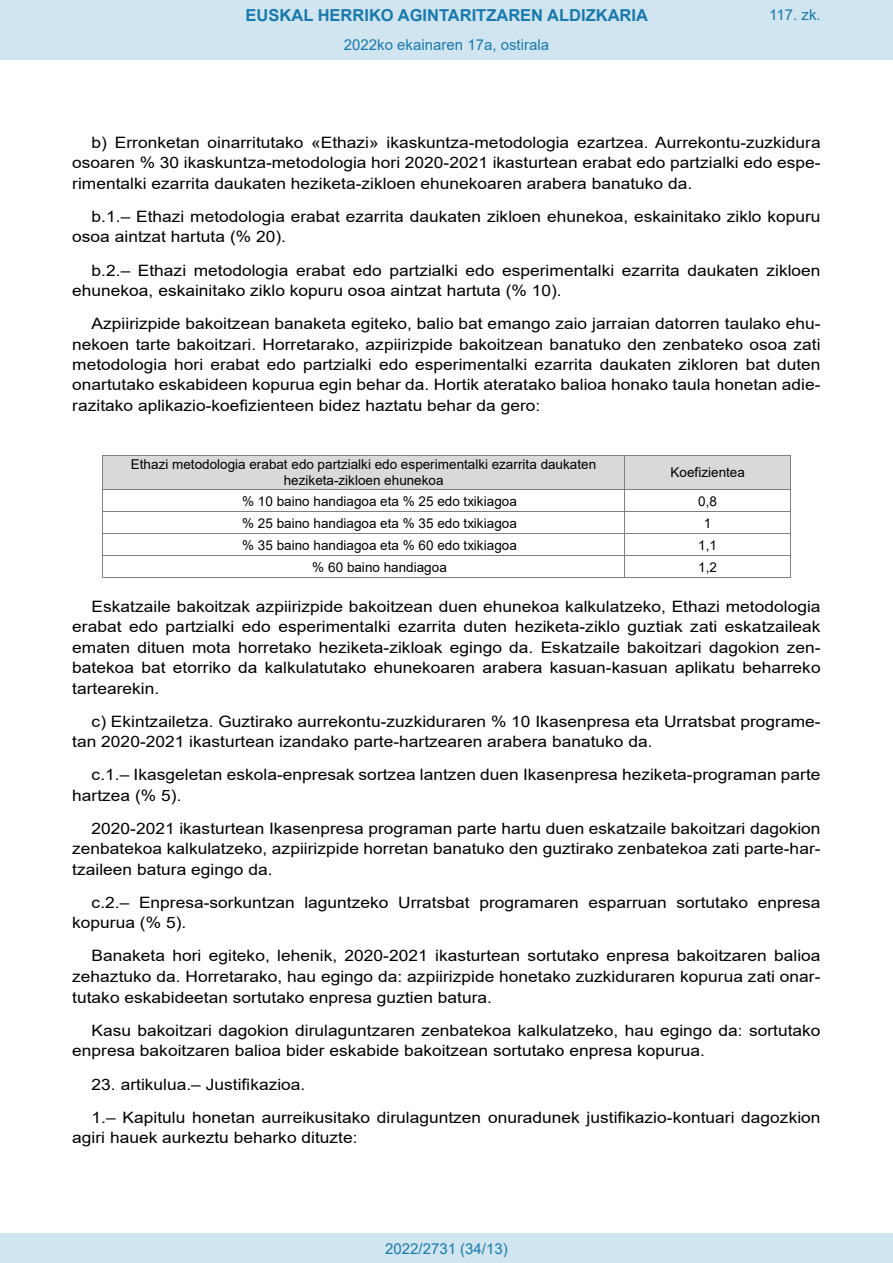
<style>
.page{position:relative;width:893px;height:1263px;background:#fff}
.page>*{position:absolute;margin:0;border:0;box-sizing:border-box;transform-origin:0 0}
.t1{font:700 16.5px "Arial";color:#1879ad}
.BOPVDetalle{font:15.6px/20.4px "Arial";color:#000;scale:1.11 1}
.Paginacion_Centro{font:15px "Arial";color:#1879ad}
.t2{font:13.5px/15.6px "Arial";letter-spacing:.005em;color:#000;text-align:center}
</style>
<div class="page">
<div style="left:0;top:0;width:893px;height:60px;background:#d0e5f0"></div>
<div style="left:0;top:1233px;width:893px;height:30px;background:#d0e5f0"></div>
<div style="left:103px;top:455px;width:521px;height:34px;background:#d9d9d9"></div>
<div style="left:625px;top:455px;width:165px;height:34px;background:#d9d9d9"></div>
<hr style="left:103px;top:455px;width:521px;height:1px;background:#808080">
<hr style="left:625px;top:455px;width:165px;height:1px;background:#808080">
<hr style="left:102px;top:455px;width:1px;height:34px;background:#808080">
<hr style="left:624px;top:455px;width:1px;height:34px;background:#808080">
<hr style="left:790px;top:455px;width:1px;height:34px;background:#808080">
<hr style="left:103px;top:489px;width:521px;height:1px;background:#808080">
<hr style="left:625px;top:489px;width:165px;height:1px;background:#808080">
<hr style="left:103px;top:511px;width:521px;height:1px;background:#808080">
<hr style="left:625px;top:511px;width:165px;height:1px;background:#808080">
<hr style="left:103px;top:533px;width:521px;height:1px;background:#808080">
<hr style="left:625px;top:533px;width:165px;height:1px;background:#808080">
<hr style="left:103px;top:555px;width:521px;height:1px;background:#808080">
<hr style="left:625px;top:555px;width:165px;height:1px;background:#808080">
<svg style="left:102px;top:489px;width:1px;height:89px"></svg>
<hr style="left:103px;top:577px;width:521px;height:1px;background:#808080">
<svg style="left:624px;top:489px;width:1px;height:89px"></svg>
<hr style="left:625px;top:577px;width:165px;height:1px;background:#808080">
<svg style="left:790px;top:489px;width:1px;height:89px"></svg>
<p class="t1" style="left:246px;top:3px;width:404px">EUSKAL HERRIKO AGINTARITZAREN ALDIZKARIA</p>
<p class="Paginacion_Centro" style="left:344px;top:35px;width:207px">2022ko ekainaren 17a, ostirala</p>
<p class="Paginacion_Centro" style="left:769px;top:5px;width:53px">117. zk.</p>
<p class="BOPVDetalle" style="left:72px;top:132px;width:676px;text-align:justify;text-indent:19px">b) Erronketan oinarritutako «Ethazi» ikaskuntza-metodologia ezartzea. Aurrekontu-zuzkidura osoaren % 30 ikaskuntza-metodologia hori 2020-2021 ikasturtean erabat edo partzialki edo espe&shy;rimentalki ezarrita daukaten heziketa-zikloen ehunekoaren arabera banatuko da.</p>
<p class="BOPVDetalle" style="left:72px;top:206px;width:676px;text-indent:19px">b.1.– Ethazi metodologia erabat ezarrita daukaten zikloen ehunekoa, eskainitako ziklo kopuru osoa aintzat hartuta (% 20).</p>
<p class="BOPVDetalle" style="left:72px;top:260px;width:676px;text-indent:19px">b.2.– Ethazi metodologia erabat edo partzialki edo esperimentalki ezarrita daukaten zikloen ehunekoa, eskainitako ziklo kopuru osoa aintzat hartuta (% 10).</p>
<p class="BOPVDetalle" style="left:72px;top:313px;width:676px;text-align:justify;text-indent:19px">Azpiirizpide bakoitzean banaketa egiteko, balio bat emango zaio jarraian datorren taulako ehu&shy;nekoen tarte bakoitzari. Horretarako, azpiirizpide bakoitzean banatuko den zenbateko osoa zati metodologia hori erabat edo partzialki edo esperimentalki ezarrita daukaten zikloren bat duten onartutako eskabideen kopurua egin behar da. Hortik ateratako balioa honako taula honetan adie&shy;razitako aplikazio-koefizienteen bidez haztatu behar da gero:</p>
<p class="t2" style="left:131px;top:457px;width:467px">Ethazi metodologia erabat edo partzialki edo esperimentalki ezarrita daukaten heziketa-zikloen ehunekoa</p>
<p class="t2" style="left:670px;top:465px;width:76px">Koefizientea</p>
<p class="t2" style="left:242px;top:493px;width:276px">% 10 baino handiagoa eta % 25 edo txikiagoa</p>
<p class="t2" style="left:698px;top:493px;width:20px">0,8</p>
<p class="t2" style="left:242px;top:515px;width:276px">% 25 baino handiagoa eta % 35 edo txikiagoa</p>
<p class="t2" style="left:704px;top:515px;width:9px">1</p>
<p class="t2" style="left:242px;top:537px;width:276px">% 35 baino handiagoa eta % 60 edo txikiagoa</p>
<p class="t2" style="left:698px;top:537px;width:20px">1,1</p>
<p class="t2" style="left:312px;top:559px;width:136px">% 60 baino handiagoa</p>
<p class="t2" style="left:698px;top:559px;width:20px">1,2</p>
<p class="BOPVDetalle" style="left:72px;top:596px;width:676px;text-align:justify;text-indent:19px">Eskatzaile bakoitzak azpiirizpide bakoitzean duen ehunekoa kalkulatzeko, Ethazi metodologia erabat edo partzialki edo esperimentalki ezarrita duten heziketa-ziklo guztiak zati eskatzaileak ematen dituen mota horretako heziketa-zikloak egingo da. Eskatzaile bakoitzari dagokion zen&shy;batekoa bat etorriko da kalkulatutako ehunekoaren arabera kasuan-kasuan aplikatu beharreko tartearekin.</p>
<p class="BOPVDetalle" style="left:72px;top:711px;width:676px;text-indent:19px">c) Ekintzailetza. Guztirako aurrekontu-zuzkiduraren % 10 Ikasenpresa eta Urratsbat programe&shy;tan 2020-2021 ikasturtean izandako parte-hartzearen arabera banatuko da.</p>
<p class="BOPVDetalle" style="left:72px;top:764px;width:676px;text-indent:19px">c.1.– Ikasgeletan eskola-enpresak sortzea lantzen duen Ikasenpresa heziketa-programan parte hartzea (% 5).</p>
<p class="BOPVDetalle" style="left:72px;top:818px;width:676px;text-align:justify;text-indent:19px">2020-2021 ikasturtean Ikasenpresa programan parte hartu duen eskatzaile bakoitzari dagokion zenbatekoa kalkulatzeko, azpiirizpide horretan banatuko den guztirako zenbatekoa zati parte-har&shy;tzaileen batura egingo da.</p>
<p class="BOPVDetalle" style="left:72px;top:892px;width:676px;text-indent:19px">c.2.– Enpresa-sorkuntzan laguntzeko Urratsbat programaren esparruan sortutako enpresa kopurua (% 5).</p>
<p class="BOPVDetalle" style="left:72px;top:945px;width:676px;text-align:justify;text-indent:19px">Banaketa hori egiteko, lehenik, 2020-2021 ikasturtean sortutako enpresa bakoitzaren balioa zehaztuko da. Horretarako, hau egingo da: azpiirizpide honetako zuzkiduraren kopurua zati onar&shy;tutako eskabideetan sortutako enpresa guztien batura.</p>
<p class="BOPVDetalle" style="left:72px;top:1020px;width:676px;text-indent:19px">Kasu bakoitzari dagokion dirulaguntzaren zenbatekoa kalkulatzeko, hau egingo da: sortutako enpresa bakoitzaren balioa bider eskabide bakoitzean sortutako enpresa kopurua.</p>
<p class="BOPVDetalle" style="left:92px;top:1074px;width:194px">23. artikulua.– Justifikazioa.</p>
<p class="BOPVDetalle" style="left:72px;top:1107px;width:676px;text-indent:19px">1.– Kapitulu honetan aurreikusitako dirulaguntzen onuradunek justifikazio-kontuari dagozkion agiri hauek aurkeztu beharko dituzte:</p>
<p class="Paginacion_Centro" style="left:385px;top:1238px;width:124px">2022/2731 (34/13)</p>
</div>
